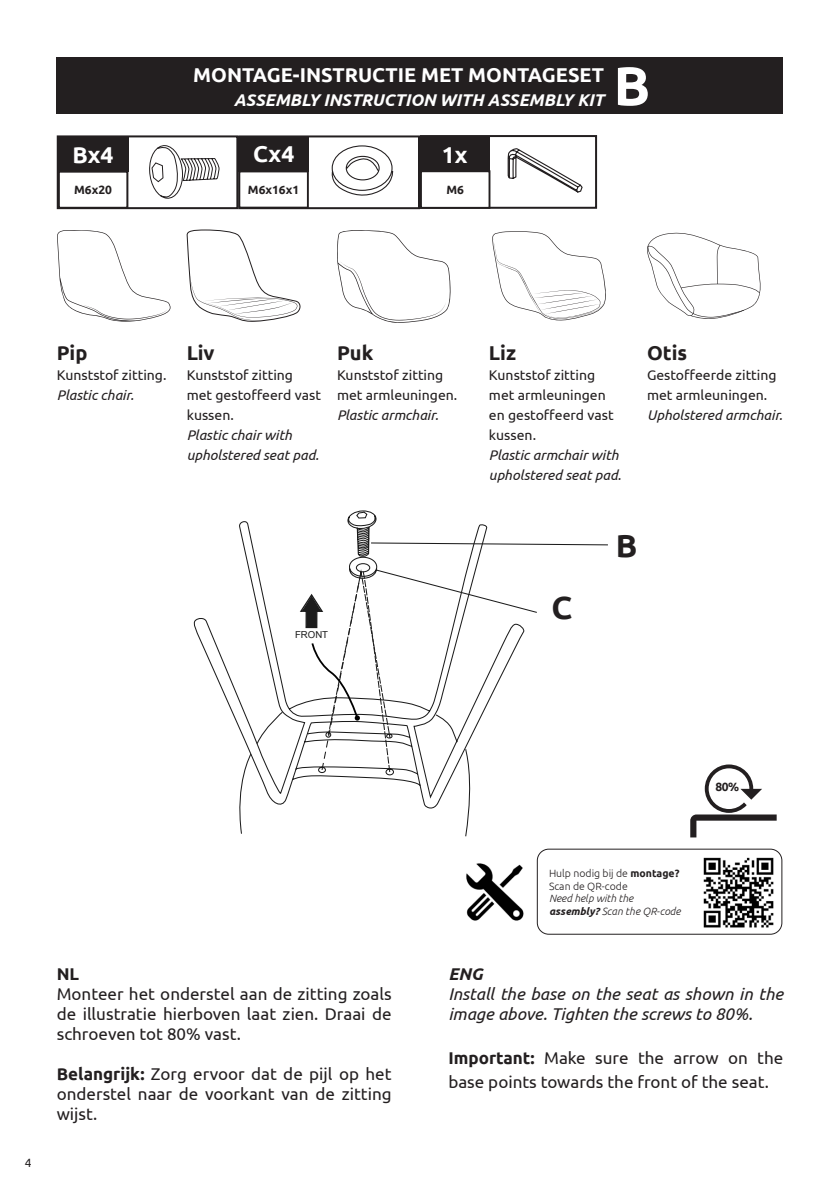
<style>
.page{position:relative;width:840px;height:1191px;background:#fff}
.page>*{position:absolute;margin:0;border:0;box-sizing:border-box;transform-origin:0 0}
.t1{font:700 54.6px "Ubuntu";color:#fff}
.t2{font:700 32px "Ubuntu";color:#231f20}
.t3{font:700 23px "Ubuntu";color:#fff}
.t4{font:700 20px "Ubuntu";color:#fff}
.t5{font:700 20px "Ubuntu";color:#231f20}
.t6{font:17px/20px "Ubuntu";color:#231f20;text-align:justify}
.t7{font:italic 17px/20px "Ubuntu";color:#231f20}
.t8{font:italic 700 17px "Ubuntu";color:#fff}
.t9{font:italic 700 17px "Ubuntu";color:#231f20}
.t10{font:700 17px "Ubuntu";color:#231f20}
.t11{font:14px/20px "Ubuntu";color:#231f20}
.t12{font:italic 14px/20px "Ubuntu";color:#231f20}
.t13{font:700 12px "Ubuntu";color:#231f20}
.t14{font:12px "Ubuntu";color:#231f20}
.t15{font:italic 300 10.4px/12.6px "Ubuntu";color:#231f20}
.t16{font:9.6px "Arial";color:#1c1c1c}
.s1{font-weight:700}
.s2{font-style:normal}
.s3{font-weight:700;font-style:normal}
</style>
<div class="page">
<div style="left:57px;top:57px;width:725px;height:56px;background:#231f20"></div>
<svg style="left:690px;top:764px;width:86px;height:73px"></svg>
<img style="left:466px;top:863px;width:58px;height:58px">
<img style="left:703px;top:857px;width:71px;height:71px">
<div style="left:536px;top:848px;width:245px;height:86px;border:1px solid #231f20;border-radius:11px"></div>
<svg style="left:337px;top:230px;width:113px;height:93px"></svg>
<svg style="left:57px;top:230px;width:113px;height:92px"></svg>
<svg style="left:187px;top:230px;width:113px;height:92px"></svg>
<svg style="left:492px;top:231px;width:113px;height:89px"></svg>
<svg style="left:647px;top:233px;width:113px;height:86px"></svg>
<div style="left:57px;top:135px;width:181px;height:74px;border:2px solid #231f20"></div>
<div style="left:58px;top:137px;width:70px;height:35px;background:#231f20"></div>
<svg style="left:149px;top:145px;width:70px;height:54px"></svg>
<div style="left:238px;top:135px;width:182px;height:74px;border:2px solid #231f20"></div>
<div style="left:420px;top:135px;width:176px;height:74px;border:2px solid #231f20"></div>
<div style="left:238px;top:136px;width:71px;height:35px;background:#231f20"></div>
<div style="left:419px;top:136px;width:70px;height:36px;background:#231f20"></div>
<div style="left:238px;top:170px;width:70px;height:38px;border:2px solid #231f20"></div>
<div style="left:58px;top:171px;width:70px;height:38px;border:2px solid #231f20"></div>
<div style="left:420px;top:170px;width:70px;height:39px;border:2px solid #231f20"></div>
<svg style="left:331px;top:145px;width:62px;height:51px"></svg>
<svg style="left:507px;top:148px;width:76px;height:45px"></svg>
<svg style="left:193px;top:510px;width:295px;height:209px"></svg>
<svg style="left:370px;top:542px;width:238px;height:4px"></svg>
<svg style="left:235px;top:556px;width:302px;height:281px"></svg>
<p class="t4" style="left:193px;top:63px;width:412px">MONTAGE-INSTRUCTIE MET MONTAGESET</p>
<p class="t8" style="left:234px;top:90px;width:371px">ASSEMBLY INSTRUCTION WITH ASSEMBLY KIT</p>
<p class="t1" style="left:613px;top:53px;width:38px">B</p>
<p class="t3" style="left:73px;top:141px;width:42px">Bx4</p>
<p class="t3" style="left:253px;top:140px;width:43px">Cx4</p>
<p class="t3" style="left:441px;top:141px;width:27px">1x</p>
<p class="t13" style="left:74px;top:183px;width:39px">M6x20</p>
<p class="t13" style="left:248px;top:183px;width:53px">M6x16x1</p>
<p class="t13" style="left:446px;top:183px;width:19px">M6</p>
<p class="t5" style="left:57px;top:341px;width:32px">Pip</p>
<p class="t11" style="left:57px;top:365px;width:111px">Kunststof zitting.</p>
<p class="t12" style="left:57px;top:385px;width:78px">Plastic chair.</p>
<p class="t5" style="left:186px;top:341px;width:29px">Liv</p>
<p class="t11" style="left:186px;top:365px;width:136px">Kunststof zitting met gestoffeerd vast kussen.</p>
<p class="t12" style="left:186px;top:425px;width:134px">Plastic chair with upholstered seat pad.</p>
<p class="t5" style="left:337px;top:341px;width:38px">Puk</p>
<p class="t11" style="left:337px;top:365px;width:108px">Kunststof zitting</p>
<p class="t11" style="left:337px;top:385px;width:122px">met armleuningen.</p>
<p class="t12" style="left:337px;top:405px;width:103px">Plastic armchair.</p>
<p class="t16" style="left:295px;top:628px;width:35px">FRONT</p>
<p class="t5" style="left:488px;top:341px;width:29px">Liz</p>
<p class="t11" style="left:488px;top:365px;width:126px">Kunststof zitting met armleuningen en gestoffeerd vast kussen.</p>
<p class="t12" style="left:488px;top:445px;width:134px">Plastic armchair with upholstered seat pad.</p>
<p class="t5" style="left:646px;top:341px;width:42px">Otis</p>
<p class="t11" style="left:646px;top:365px;width:131px">Gestoffeerde zitting</p>
<p class="t11" style="left:646px;top:385px;width:122px">met armleuningen.</p>
<p class="t12" style="left:646px;top:405px;width:137px">Upholstered armchair.</p>
<p class="t2" style="left:551px;top:588px;width:22px">C</p>
<p class="t2" style="left:615px;top:526px;width:23px">B</p>
<p class="t14" style="left:25px;top:1155px;width:8px">4</p>
<p class="t10" style="left:57px;top:964px;width:24px">NL</p>
<p class="t6" style="left:57px;top:983px;width:336px">Monteer het onderstel aan de zitting zoals de illustratie hierboven laat zien. Draai de schroeven tot 80% vast.</p>
<p class="t6" style="left:57px;top:1063px;width:336px"><span class="s1">Belangrijk:</span> Zorg ervoor dat de pijl op het onderstel naar de voorkant van de zitting wijst.</p>
<p class="t15" style="left:548px;top:867px;width:133px"><span class="s2">Hulp nodig bij de</span> <span class="s3">montage?<br></span><span class="s2">Scan de QR-code<br></span>Need help with the <span class="s1">assembly?</span> Scan the QR-code</p>
<p class="t13" style="left:715px;top:780px;width:25px">80%</p>
<p class="t9" style="left:448px;top:964px;width:36px">ENG</p>
<p class="t7" style="left:448px;top:983px;width:336px">Install the base on the seat as shown in the image above. Tighten the screws to 80%.</p>
<p class="t6" style="left:448px;top:1045px;width:336px;line-height:24px"><span class="s1">Important:</span> Make sure the arrow on the base points towards the front of the seat.</p>
</div>
